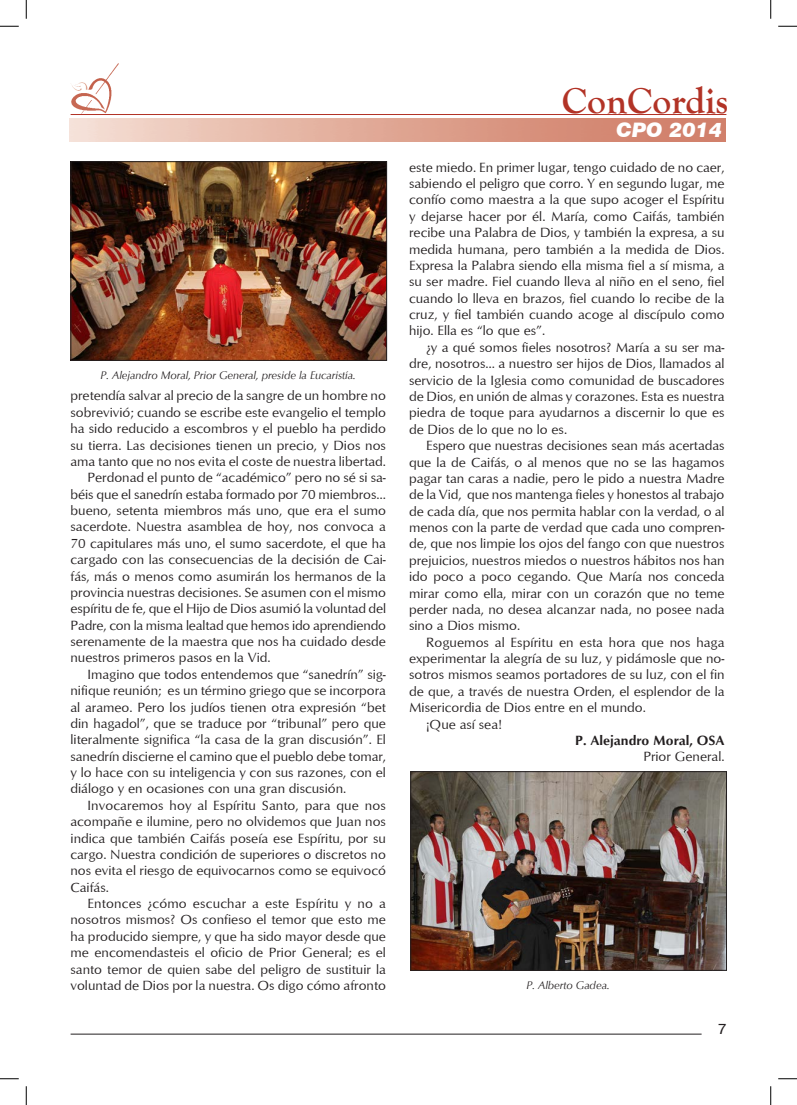
<style>
.page{position:relative;width:797px;height:1105px;background:#fff}
.page>*{position:absolute;margin:0;border:0;box-sizing:border-box;transform-origin:0 0}
.t1{font:700 37.5px "Goudy Old Style T";color:#b23326}
.Subtítulo_1{font:italic 900 20px "Swiss 721 BT";color:#fff}
.t2{font:15px "Swiss 721 BT";color:#231f20}
.GENERAL{font:13.75px/16.4px "Optimum";color:#231f20;text-align:justify}
.AUTOR{font:700 13.75px "Optimum";color:#231f20}
.AUTOR_CARGO{font:13.75px "Optimum";color:#231f20}
.PIE_FOTO{font:italic 11.25px "Optimum";color:#231f20}
</style>
<div class="page">
<hr style="left:71px;top:1034px;width:630px;height:1px;background:#231f20">
<hr style="left:71px;top:114px;width:655px;height:1px;background:#b23326">
<img style="left:71px;top:63px;width:48px;height:51px">
<img style="left:73px;top:163px;width:312px;height:196px">
<div style="left:71px;top:161px;width:316px;height:200px;border:1px solid #231f20"></div>
<img style="left:412px;top:773px;width:312px;height:196px">
<div style="left:410px;top:771px;width:316px;height:200px;border:1px solid #231f20"></div>
<svg style="left:0;top:25px;width:19px;height:2px"></svg>
<svg style="left:778px;top:25px;width:19px;height:2px"></svg>
<svg style="left:0;top:1078px;width:19px;height:1px"></svg>
<svg style="left:778px;top:1078px;width:19px;height:1px"></svg>
<svg style="left:25px;top:0;width:2px;height:19px"></svg>
<svg style="left:25px;top:1086px;width:2px;height:19px"></svg>
<svg style="left:770px;top:0;width:1px;height:19px"></svg>
<svg style="left:770px;top:1086px;width:1px;height:19px"></svg>
<p class="PIE_FOTO" style="left:101px;top:369px;width:257px">P. Alejandro Moral, Prior General, preside la Eucaristía.</p>
<p class="GENERAL" style="left:71px;top:387px;width:317px">pretendía salvar al precio de la sangre de un hombre no sobrevivió; cuando se escribe este evangelio el templo ha sido reducido a escombros y el pueblo ha perdido su tierra. Las decisiones tienen un precio, y Dios nos ama tanto que no nos evita el coste de nuestra libertad.</p>
<p class="GENERAL" style="left:71px;top:469px;width:317px;text-indent:17px">Perdonad el punto de “académico” pero no sé si sa&shy;béis que el sanedrín estaba formado por 70 miembros… bueno, setenta miembros más uno, que era el sumo sacerdote. Nuestra asamblea de hoy, nos convoca a 70 capitulares más uno, el sumo sacerdote, el que ha cargado con las consecuencias de la decisión de Cai&shy;fás, más o menos como asumirán los hermanos de la provincia nuestras decisiones. Se asumen con el mismo espíritu de fe, que el Hijo de Dios asumió la voluntad del Padre, con la misma lealtad que hemos ido aprendiendo serenamente de la maestra que nos ha cuidado desde nuestros primeros pasos en la Vid.</p>
<p class="GENERAL" style="left:70px;top:665px;width:317px;text-indent:17px">Imagino que todos entendemos que “sanedrín” sig&shy;nifique reunión; es un término griego que se incorpora al arameo. Pero los judíos tienen otra expresión “bet din hagadol”, que se traduce por “tribunal” pero que literalmente significa “la casa de la gran discusión”. El sanedrín discierne el camino que el pueblo debe tomar, y lo hace con su inteligencia y con sus razones, con el diálogo y en ocasiones con una gran discusión.</p>
<p class="GENERAL" style="left:70px;top:796px;width:317px;text-indent:17px">Invocaremos hoy al Espíritu Santo, para que nos acompañe e ilumine, pero no olvidemos que Juan nos indica que también Caifás poseía ese Espíritu, por su cargo. Nuestra condición de superiores o discretos no nos evita el riesgo de equivocarnos como se equivocó Caifás.</p>
<p class="GENERAL" style="left:70px;top:895px;width:317px;text-indent:17px">Entonces ¿cómo escuchar a este Espíritu y no a nosotros mismos? Os confieso el temor que esto me ha producido siempre, y que ha sido mayor desde que me encomendasteis el oficio de Prior General; es el santo temor de quien sabe del peligro de sustituir la voluntad de Dios por la nuestra. Os digo cómo afronto</p>
<h1 class="t1" style="left:562px;top:80px;width:168px">ConCordis</h1>
<p class="Subtítulo_1" style="left:616px;top:118px;width:107px">CPO 2014</p>
<p class="GENERAL" style="left:409px;top:158px;width:317px">este miedo. En primer lugar, tengo cuidado de no caer, sabiendo el peligro que corro. Y en segundo lugar, me confío como maestra a la que supo acoger el Espíritu y dejarse hacer por él. María, como Caifás, también recibe una Palabra de Dios, y también la expresa, a su medida humana, pero también a la medida de Dios.<br>Expresa la Palabra siendo ella misma fiel a sí misma, a su ser madre. Fiel cuando lleva al niño en el seno, fiel cuando lo lleva en brazos, fiel cuando lo recibe de la cruz, y fiel también cuando acoge al discípulo como hijo. Ella es “lo que es”.</p>
<p class="GENERAL" style="left:409px;top:339px;width:317px;text-indent:17px">¿y a qué somos fieles nosotros? María a su ser ma&shy;dre, nosotros… a nuestro ser hijos de Dios, llamados al servicio de la Iglesia como comunidad de buscadores de Dios, en unión de almas y corazones. Esta es nuestra piedra de toque para ayudarnos a discernir lo que es de Dios de lo que no lo es.</p>
<p class="GENERAL" style="left:409px;top:437px;width:317px;text-indent:17px">Espero que nuestras decisiones sean más acertadas que la de Caifás, o al menos que no se las hagamos pagar tan caras a nadie, pero le pido a nuestra Madre de la Vid, que nos mantenga fieles y honestos al trabajo de cada día, que nos permita hablar con la verdad, o al menos con la parte de verdad que cada uno compren&shy;de, que nos limpie los ojos del fango con que nuestros prejuicios, nuestros miedos o nuestros hábitos nos han ido poco a poco cegando. Que María nos conceda mirar como ella, mirar con un corazón que no teme perder nada, no desea alcanzar nada, no posee nada sino a Dios mismo.</p>
<p class="GENERAL" style="left:409px;top:633px;width:317px;text-indent:17px">Roguemos al Espíritu en esta hora que nos haga experimentar la alegría de su luz, y pidámosle que no&shy;sotros mismos seamos portadores de su luz, con el fin de que, a través de nuestra Orden, el esplendor de la Misericordia de Dios entre en el mundo.</p>
<p class="GENERAL" style="left:426px;top:715px;width:77px">¡Que así sea!</p>
<p class="AUTOR" style="left:575px;top:732px;width:151px">P. Alejandro Moral, OSA</p>
<p class="AUTOR_CARGO" style="left:643px;top:748px;width:83px">Prior General.</p>
<p class="PIE_FOTO" style="left:526px;top:979px;width:84px">P. Alberto Gadea.</p>
<p class="t2" style="left:718px;top:1019px;width:10px">7</p>
</div>
